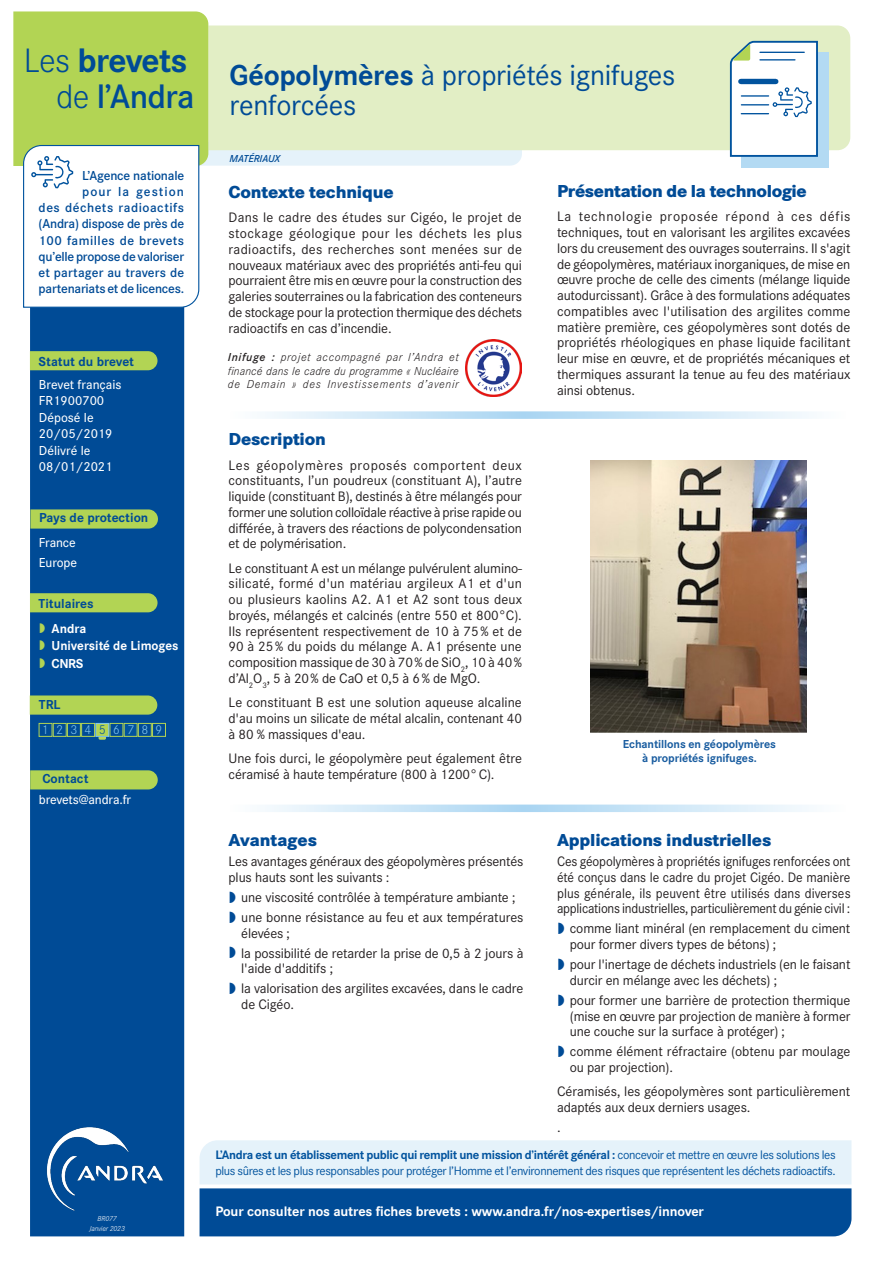
<style>
.page{position:relative;width:893px;height:1263px;background:#fff}
.page>*{position:absolute;margin:0;border:0;box-sizing:border-box;transform-origin:0 0}
.t1{font:700 35.1px/36.5px "Corporate S";letter-spacing:-.025em;color:#004b96;text-align:right}
.t2{font:30px/30px "Corporate S";letter-spacing:-.01em;color:#004b96}
.t3{font:800 18px "Corporate S";letter-spacing:-.01em;color:#004b96}
.t4{font:14.25px/15.8px "Corporate S";letter-spacing:-.01em;color:#231f20}
.t5{font:14.25px/15.8px "Corporate S";letter-spacing:-.01em;color:#231f20;text-align:justify;scale:.95 1}
.t6{font:700 14.25px "Corporate S";letter-spacing:-.01em;color:#fff}
.t7{font:600 13.5px/16.2px "Corporate S";letter-spacing:-.015em;color:#004b96;text-align:right}
.t8{font:500 13.5px/16.5px "Corporate S";color:#fff}
.t9{font:700 13.5px "Corporate S";color:#004b96}
.t10{font:700 13.5px/17.5px "Corporate S";color:#fff}
.t11{font:300 13.35px "Corporate S";color:#80c5ed}
.t12{font:300 13.35px "Corporate S";color:#01539e}
.t13{font:12.75px/15.8px "Corporate S";letter-spacing:-.03em;color:#01539e}
.t14{font:italic 300 12px/13.5px "Corporate S";letter-spacing:.06em;color:#231f20;text-align:justify}
.t15{font:700 12px/13.5px "Corporate S";letter-spacing:-.01em;color:#1a5da0;text-align:center}
.t16{font:italic 600 10.5px "Corporate S";color:#004b96}
.t17{font:italic 300 7.5px "Corporate S";letter-spacing:-.01em;color:#fff}
.s1{font-weight:300}
.s2{font-weight:600}
.s3{font-weight:700}
</style>
<div class="page">
<div style="left:522px;top:26px;width:328px;height:124px;background:#e2eec5"></div>
<div style="left:30px;top:308px;width:154px;height:928px;background:#004b96"></div>
<div style="left:741px;top:52px;width:88px;height:116px;background:#b3daf3"></div>
<svg style="left:729px;top:40px;width:90px;height:117px;background:#dae6ed"></svg>
<svg style="left:13px;top:11px;width:509px;height:297px"></svg>
<img style="left:38px;top:1121px;width:133px;height:95px">
<svg style="left:265px;top:411px;width:544px;height:8px;background:#d1e8f7"></svg>
<svg style="left:265px;top:804px;width:544px;height:8px;background:#d1e8f7"></svg>
<div style="left:39px;top:723px;width:13px;height:13px;border:1px solid #b2d454"></div>
<div style="left:53px;top:723px;width:13px;height:13px;border:1px solid #b2d454"></div>
<div style="left:67px;top:723px;width:14px;height:13px;border:1px solid #b2d454"></div>
<div style="left:110px;top:723px;width:13px;height:13px;border:1px solid #b2d454"></div>
<div style="left:81px;top:723px;width:14px;height:13px;border:1px solid #b2d454"></div>
<div style="left:124px;top:723px;width:13px;height:13px;background:#01539e"></div>
<div style="left:124px;top:723px;width:13px;height:13px;border:1px solid #b2d454"></div>
<div style="left:152px;top:723px;width:14px;height:13px;border:1px solid #b2d454"></div>
<svg style="left:99px;top:736px;width:7px;height:4px"></svg>
<svg style="left:200px;top:1140px;width:651px;height:96px;background:#749fc8"></svg>
<div style="left:30px;top:351px;width:127px;height:19px;background:#b2d454"></div>
<svg style="left:30px;top:695px;width:127px;height:20px;background:#a7cc57"></svg>
<svg style="left:30px;top:509px;width:128px;height:20px;background:#a6cb58"></svg>
<svg style="left:30px;top:770px;width:128px;height:19px;background:#abcf56"></svg>
<svg style="left:30px;top:593px;width:128px;height:19px;background:#accf55"></svg>
<div style="left:96px;top:723px;width:13px;height:13px;background:#b2d454"></div>
<div style="left:96px;top:723px;width:13px;height:13px;border:1px solid #80c5ed"></div>
<div style="left:138px;top:723px;width:13px;height:13px;border:1px solid #b2d454"></div>
<img style="left:465px;top:340px;width:56px;height:56px">
<img style="left:591px;top:461px;width:216px;height:271px">
<svg style="left:40px;top:623px;width:5px;height:10px"></svg>
<svg style="left:40px;top:640px;width:5px;height:10px"></svg>
<svg style="left:40px;top:658px;width:5px;height:10px"></svg>
<h1 class="t1" style="left:24px;top:43px;width:172px"><span class="s1">Les</span> brevets <span class="s1">de</span> <span class="s2">l’Andra</span></h1>
<p class="t7" style="left:39px;top:167px;width:147px">L’Agence nationale<br>pour la gestion<br>des déchets radioactifs (Andra) dispose de près de<br>100 familles de brevets qu’elle propose de valoriser et partager au travers de partenariats et de licences.</p>
<p class="t9" style="left:39px;top:354px;width:97px">Statut du brevet</p>
<p class="t8" style="left:39px;top:376px;width:84px">Brevet français<br>FR1900700<br>Déposé le<br>20/05/2019<br>Délivré le<br>08/01/2021</p>
<p class="t9" style="left:39px;top:510px;width:111px">Pays de protection</p>
<p class="t8" style="left:39px;top:532px;width:40px;line-height:20.5px">France<br>Europe</p>
<p class="t9" style="left:39px;top:596px;width:57px">Titulaires</p>
<p class="t10" style="left:52px;top:620px;width:128px">Andra<br>Université de Limoges<br>CNRS</p>
<p class="t9" style="left:39px;top:697px;width:23px">TRL</p>
<p class="t11" style="left:42px;top:722px;width:51px">1234</p>
<p class="t11" style="left:113px;top:722px;width:23px">6 7</p>
<p class="t11" style="left:156px;top:722px;width:8px">9</p>
<p class="t12" style="left:99px;top:722px;width:8px">5</p>
<p class="t11" style="left:141px;top:722px;width:8px">8</p>
<p class="t9" style="left:43px;top:771px;width:47px">Contact</p>
<p class="t8" style="left:39px;top:791px;width:94px">brevets@andra.fr</p>
<p class="t17" style="left:97px;top:1214px;width:21px">BR077</p>
<p class="t17" style="left:89px;top:1224px;width:37px">Janvier 2023</p>
<h2 class="t2" style="left:230px;top:60px;width:447px"><span class="s3">Géopolymères</span> à propriétés ignifuges renforcées</h2>
<p class="t16" style="left:230px;top:152px;width:52px">MATÉRIAUX</p>
<p class="t3" style="left:229px;top:181px;width:167px">Contexte technique</p>
<p class="t4" style="left:229px;top:210px;width:295px;text-align:justify">Dans le cadre des études sur Cigéo, le projet de stockage géologique pour les déchets les plus radioactifs, des recherches sont menées sur de nouveaux matériaux avec des propriétés anti-feu qui pourraient être mis en œuvre pour la construction des galeries souterraines ou la fabrication des conteneurs de stockage pour la protection thermique des déchets radioactifs en cas d’incendie.</p>
<p class="t14" style="left:228px;top:351px;width:232px"><span class="s2">Inifuge :</span> projet accompagné par l’Andra et financé dans le cadre du programme « Nucléaire de Demain » des Investissements d’avenir</p>
<p class="t3" style="left:229px;top:429px;width:99px">Description</p>
<p class="t4" style="left:229px;top:457px;width:295px;text-align:justify">Les géopolymères proposés comportent deux constituants, l’un poudreux (constituant A), l’autre liquide (constituant B), destinés à être mélangés pour former une solution colloïdale réactive à prise rapide ou différée, à travers des réactions de polycondensation et de polymérisation.</p>
<p class="t4" style="left:229px;top:560px;width:295px;text-align:justify">Le constituant A est un mélange pulvérulent alumino&shy;silicaté, formé d'un matériau argileux A1 et d'un ou plusieurs kaolins A2. A1 et A2 sont tous deux broyés, mélangés et calcinés (entre 550 et 800°C).<br>Ils représentent respectivement de 10 à 75% et de 90 à 25% du poids du mélange A. A1 présente une composition massique de 30 à 70% de SiO<sub>2</sub>, 10 à 40% d’Al<sub>2</sub>O<sub>3</sub>, 5 à 20% de CaO et 0,5 à 6% de MgO.</p>
<p class="t4" style="left:229px;top:695px;width:295px;text-align:justify">Le constituant B est une solution aqueuse alcaline d'au moins un silicate de métal alcalin, contenant 40 à 80 % massiques d'eau.</p>
<p class="t4" style="left:229px;top:750px;width:295px">Une fois durci, le géopolymère peut également être céramisé à haute température (800 à 1200°C).</p>
<p class="t3" style="left:229px;top:829px;width:90px">Avantages</p>
<p class="t4" style="left:229px;top:854px;width:296px">Les avantages généraux des géopolymères présentés plus hauts sont les suivants :</p>
<p class="t4" style="left:241px;top:887px;width:284px;line-height:20px">une viscosité contrôlée à température ambiante ; une bonne résistance au feu et aux températures</p>
<p class="t4" style="left:241px;top:923px;width:284px;line-height:20px">élevées ;<br>la possibilité de retarder la prise de 0,5 à 2 jours à</p>
<p class="t4" style="left:241px;top:959px;width:284px;line-height:20px">l'aide d'additifs ;<br>la valorisation des argilites excavées, dans le cadre</p>
<p class="t4" style="left:241px;top:997px;width:54px">de Cigéo.</p>
<p class="t3" style="left:557px;top:181px;width:251px">Présentation de la technologie</p>
<p class="t4" style="left:557px;top:209px;width:295px;text-align:justify">La technologie proposée répond à ces défis techniques, tout en valorisant les argilites excavées lors du creusement des ouvrages souterrains. Il s'agit de géopolymères, matériaux inorganiques, de mise en œuvre proche de celle des ciments (mélange liquide autodurcissant). Grâce à des formulations adéquates compatibles avec l'utilisation des argilites comme matière première, ces géopolymères sont dotés de propriétés rhéologiques en phase liquide facilitant leur mise en œuvre, et de propriétés mécaniques et thermiques assurant la tenue au feu des matériaux ainsi obtenus.</p>
<p class="t15" style="left:623px;top:738px;width:155px">Echantillons en géopolymères à propriétés ignifuges.</p>
<p class="t3" style="left:557px;top:829px;width:216px">Applications industrielles</p>
<p class="t5" style="left:557px;top:854px;width:310px">Ces géopolymères à propriétés ignifuges renforcées ont été conçus dans le cadre du projet Cigéo. De manière plus générale, ils peuvent être utilisés dans diverses applications industrielles, particulièrement du génie civil :</p>
<p class="t4" style="left:570px;top:921px;width:282px">comme liant minéral (en remplacement du ciment pour former divers types de bétons) ;</p>
<p class="t4" style="left:570px;top:957px;width:282px">pour l'inertage de déchets industriels (en le faisant durcir en mélange avec les déchets) ;</p>
<p class="t4" style="left:570px;top:992px;width:282px;text-align:justify">pour former une barrière de protection thermique (mise en œuvre par projection de manière à former une couche sur la surface à protéger) ;</p>
<p class="t4" style="left:570px;top:1044px;width:282px">comme élément réfractaire (obtenu par moulage ou par projection).</p>
<p class="t4" style="left:557px;top:1084px;width:295px">Céramisés, les géopolymères sont particulièrement adaptés aux deux derniers usages.</p>
<p class="t4" style="left:557px;top:1120px;width:5px">.</p>
<p class="t13" style="left:215px;top:1147px;width:622px"><span class="s3">L’Andra est un établissement public qui remplit une mission d’intérêt général :</span> concevoir et mettre en œuvre les solutions les plus sûres et les plus responsables pour protéger l’Homme et l’environnement des risques que représentent les déchets radioactifs.</p>
<p class="t6" style="left:215px;top:1203px;width:490px">Pour consulter nos autres fiches brevets : www.andra.fr/nos-expertises/innover</p>
</div>
